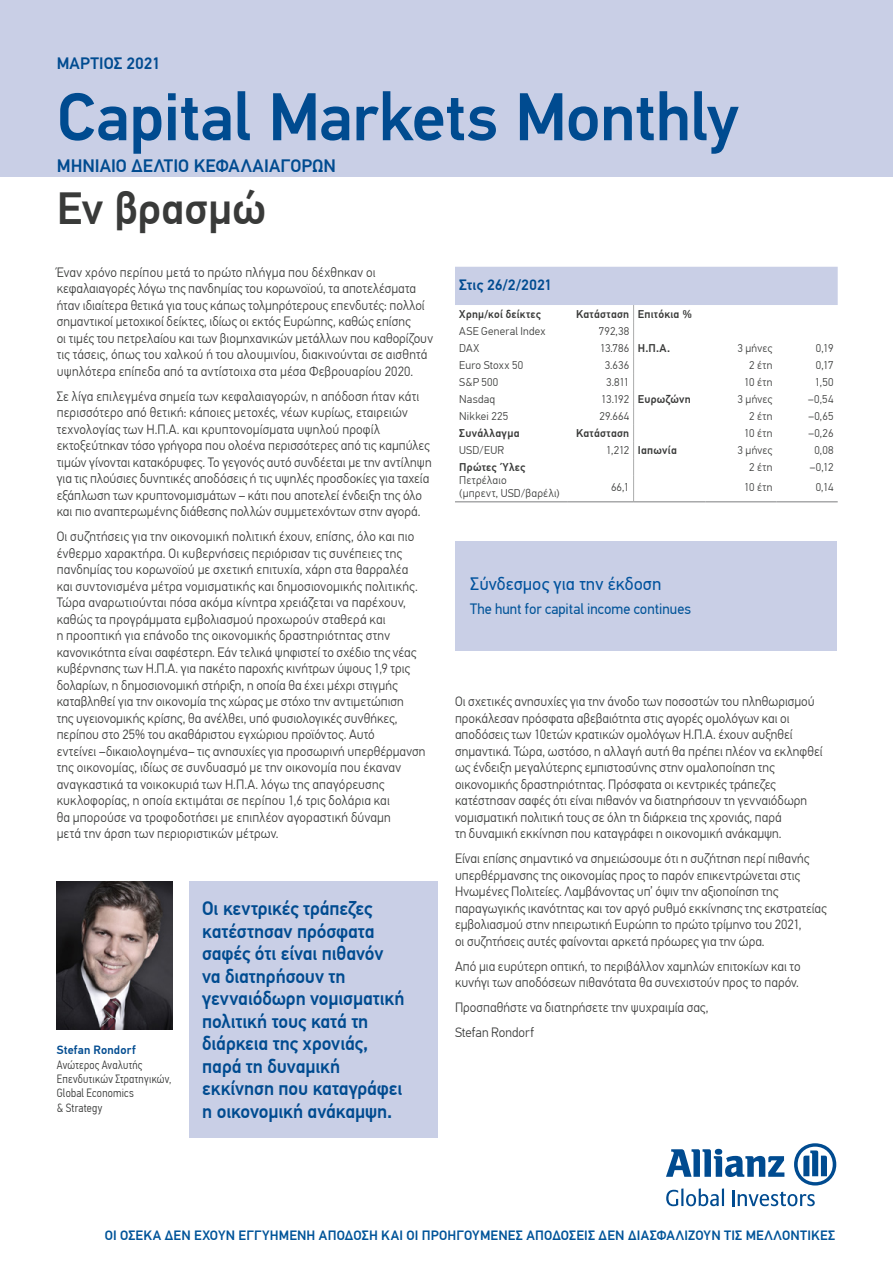
<style>
.page{position:relative;width:893px;height:1263px;background:#fff}
.page>*{position:absolute;margin:0;border:0;box-sizing:border-box;transform-origin:0 0}
.t1{font:500 67.5px "PF Din Text Pro";letter-spacing:-.01em;color:#004b90}
.t2{font:500 45px "PF Din Text Pro";letter-spacing:-.005em;color:#393a39}
.t3{font:500 19.5px/22.5px "PF Din Text Pro";letter-spacing:-.01em;color:#004b90}
.t4{font:500 18px "PF Din Text Pro";color:#004b90}
.t5{font:18px "PF Din Text Pro";color:#00529d}
.t6{font:500 16.5px "PF Din Text Pro";letter-spacing:.005em;color:#004b90}
.t7{font:15px "PF Din Text Pro";color:#005398}
.t8{font:500 15px "PF Din Text Pro";letter-spacing:-.005em;color:#004b90}
.t9{font:300 13.5px/16.5px "PF Din Text Pro";letter-spacing:.005em;color:#393a39}
.t10{font:500 13.5px "PF Din Text Pro";letter-spacing:.015em;color:#005499}
.t11{font:300 12px/14.4px "PF Din Text Cond Pro";letter-spacing:.02em;color:#393a39}
.t12{font:500 12px "PF Din Text Pro";letter-spacing:.015em;color:#004b90}
.t13{font:300 11.25px/13.5px "PF Din Text Pro";letter-spacing:.02em;color:#393a39}
.t14{font:500 11.25px "PF Din Text Pro";letter-spacing:.025em;color:#393a39}
.s1{font-weight:500}
.s2{font-weight:300}
</style>
<div class="page">
<svg style="left:666px;top:1143px;width:170px;height:63px"></svg>
<svg style="left:455px;top:267px;width:383px;height:234px"></svg>
<hr style="left:455px;top:501px;width:112px;height:1px;background:#7d7e80">
<hr style="left:567px;top:501px;width:67px;height:1px;background:#7d7e80">
<hr style="left:634px;top:501px;width:71px;height:1px;background:#7d7e80">
<hr style="left:705px;top:501px;width:72px;height:1px;background:#7d7e80">
<hr style="left:777px;top:501px;width:61px;height:1px;background:#7d7e80">
<div style="left:0;top:0;width:893px;height:176px;background:#c9cfe6"></div>
<div style="left:455px;top:541px;width:381px;height:110px;background:#c9cfe6"></div>
<img style="left:57px;top:881px;width:116px;height:148px">
<div style="left:189px;top:881px;width:249px;height:256px;background:#c9cfe6"></div>
<p class="t6" style="left:57px;top:53px;width:105px">ΜΑΡΤΙΟΣ 2021</p>
<h1 class="t1" style="left:57px;top:77px;width:683px">Capital Markets Monthly</h1>
<h3 class="t4" style="left:57px;top:155px;width:24px">Μηνιαίο</h3>
<h3 class="t4" style="left:131px;top:155px;width:11px">Δελτίο</h3>
<h3 class="t4" style="left:194px;top:155px;width:24px">Κεφαλαιαγορ</h3>
<h3 class="t4" style="left:312px;top:155px;width:21px">ών</h3>
<h2 class="t2" style="left:57px;top:182px;width:211px">Εν βρασμώ</h2>
<p class="t9" style="left:57px;top:264px;width:378px">Έναν χρόνο περίπου μετά το πρώτο πλήγμα που δέχθηκαν οι κεφαλαιαγορές λόγω της πανδημίας του κορωνοϊού, τα αποτελέσματα ήταν ιδιαίτερα θετικά για τους κάπως τολμηρότερους επενδυτές: πολλοί σημαντικοί μετοχικοί δείκτες, ιδίως οι εκτός Ευρώπης, καθώς επίσης<br>οι τιμές του πετρελαίου και των βιομηχανικών μετάλλων που καθορίζουν τις τάσεις, όπως του χαλκού ή του αλουμινίου, διακινούνται σε αισθητά υψηλότερα επίπεδα από τα αντίστοιχα στα μέσα Φεβρουαρίου 2020.</p>
<p class="t9" style="left:57px;top:388px;width:376px">Σε λίγα επιλεγμένα σημεία των κεφαλαιαγορών, η απόδοση ήταν κάτι περισσότερο από θετική: κάποιες μετοχές, νέων κυρίως, εταιρειών τεχνολογίας των Η.Π.Α. και κρυπτονομίσματα υψηλού προφίλ εκτοξεύτηκαν τόσο γρήγορα που ολοένα περισσότερες από τις καμπύλες τιμών γίνονται κατακόρυφες. Το γεγονός αυτό συνδέεται με την αντίληψη για τις πλούσιες δυνητικές αποδόσεις ή τις υψηλές προσδοκίες για ταχεία εξάπλωση των κρυπτονομισμάτων – κάτι που αποτελεί ένδειξη της όλο και πιο αναπτερωμένης διάθεσης πολλών συμμετεχόντων στην αγορά.</p>
<p class="t9" style="left:57px;top:529px;width:370px">Οι συζητήσεις για την οικονομική πολιτική έχουν, επίσης, όλο και πιο ένθερμο χαρακτήρα. Οι κυβερνήσεις περιόρισαν τις συνέπειες της πανδημίας του κορωνοϊού με σχετική επιτυχία, χάρη στα θαρραλέα και συντονισμένα μέτρα νομισματικής και δημοσιονομικής πολιτικής.<br>Τώρα αναρωτιούνται πόσα ακόμα κίνητρα χρειάζεται να παρέχουν, καθώς τα προγράμματα εμβολιασμού προχωρούν σταθερά και<br>η προοπτική για επάνοδο της οικονομικής δραστηριότητας στην κανονικότητα είναι σαφέστερη. Εάν τελικά ψηφιστεί το σχέδιο της νέας κυβέρνησης των Η.Π.Α. για πακέτο παροχής κινήτρων ύψους 1,9 τρις δολαρίων, η δημοσιονομική στήριξη, η οποία θα έχει μέχρι στιγμής καταβληθεί για την οικονομία της χώρας με στόχο την αντιμετώπιση<br>της υγειονομικής κρίσης, θα ανέλθει, υπό φυσιολογικές συνθήκες, περίπου στο 25% του ακαθάριστου εγχώριου προϊόντος. Αυτό<br>εντείνει –δικαιολογημένα– τις ανησυχίες για προσωρινή υπερθέρμανση της οικονομίας, ιδίως σε συνδυασμό με την οικονομία που έκαναν αναγκαστικά τα νοικοκυριά των Η.Π.Α. λόγω της απαγόρευσης κυκλοφορίας, η οποία εκτιμάται σε περίπου 1,6 τρις δολάρια και<br>θα μπορούσε να τροφοδοτήσει με επιπλέον αγοραστική δύναμη<br>μετά την άρση των περιοριστικών μέτρων.</p>
<p class="t12" style="left:57px;top:1043px;width:80px">Stefan Rondorf</p>
<p class="t11" style="left:57px;top:1057px;width:116px">Ανώτερος Αναλυτής<br>Επενδυτικών Στρατηγικών,<br>Global Economics<br>&amp; Strategy</p>
<h3 class="t3" style="left:202px;top:898px;width:204px">Οι κεντρικές τράπεζες κατέστησαν πρόσφατα σαφές ότι είναι πιθανόν να διατηρήσουν τη γενναιόδωρη νομισματική πολιτική τους κατά τη διάρκεια της χρονιάς, παρά τη δυναμική εκκίνηση που καταγράφει η οικονομική ανάκαμψη.</h3>
<p class="t8" style="left:459px;top:276px;width:94px">Στις 26/2/2021</p>
<p class="t14" style="left:459px;top:307px;width:83px">Χρημ/κοί δείκτες</p>
<p class="t14" style="left:576px;top:307px;width:117px">Κατάσταση Επιτόκια %</p>
<p class="t13" style="left:459px;top:324px;width:88px">ASE General Index</p>
<p class="t13" style="left:599px;top:324px;width:32px">792,38</p>
<p class="t13" style="left:459px;top:341px;width:22px">DAX</p>
<p class="t13" style="left:600px;top:341px;width:72px">13.786 <span class="s1">Η.Π.Α.</span></p>
<p class="t13" style="left:738px;top:341px;width:36px">3 μήνες</p>
<p class="t13" style="left:816px;top:341px;width:19px">0,19</p>
<p class="t13" style="left:459px;top:358px;width:65px">Euro Stoxx 50</p>
<p class="t13" style="left:605px;top:358px;width:26px">3.636</p>
<p class="t13" style="left:749px;top:358px;width:25px">2 έτη</p>
<p class="t13" style="left:816px;top:358px;width:19px">0,17</p>
<p class="t13" style="left:459px;top:375px;width:41px">S&amp;P 500</p>
<p class="t13" style="left:606px;top:375px;width:25px">3.811</p>
<p class="t13" style="left:744px;top:375px;width:30px">10 έτη</p>
<p class="t13" style="left:815px;top:375px;width:20px">1,50</p>
<p class="t13" style="left:459px;top:392px;width:37px">Nasdaq</p>
<p class="t14" style="left:601px;top:392px;width:91px"><span class="s2">13.192</span> Ευρωζώνη</p>
<p class="t13" style="left:738px;top:392px;width:36px">3 μήνες</p>
<p class="t13" style="left:808px;top:392px;width:27px">–0,54</p>
<p class="t13" style="left:459px;top:409px;width:50px">Nikkei 225</p>
<p class="t13" style="left:600px;top:409px;width:31px">29.664</p>
<p class="t13" style="left:749px;top:409px;width:25px">2 έτη</p>
<p class="t13" style="left:808px;top:409px;width:27px">–0,65</p>
<p class="t14" style="left:459px;top:426px;width:62px">Συνάλλαγμα</p>
<p class="t14" style="left:576px;top:426px;width:55px">Κατάσταση</p>
<p class="t13" style="left:744px;top:426px;width:30px">10 έτη</p>
<p class="t13" style="left:808px;top:426px;width:27px">–0,26</p>
<p class="t13" style="left:459px;top:443px;width:46px">USD/EUR</p>
<p class="t14" style="left:606px;top:443px;width:72px"><span class="s2">1,212</span> Ιαπωνία</p>
<p class="t13" style="left:738px;top:443px;width:36px">3 μήνες</p>
<p class="t13" style="left:814px;top:443px;width:21px">0,08</p>
<p class="t14" style="left:459px;top:460px;width:68px">Πρώτες Ύλες</p>
<p class="t13" style="left:749px;top:460px;width:25px">2 έτη</p>
<p class="t13" style="left:810px;top:460px;width:25px">–0,12</p>
<p class="t13" style="left:459px;top:473px;width:102px">Πετρέλαιο<br>(μπρεντ, USD/βαρέλι)</p>
<p class="t13" style="left:611px;top:480px;width:20px">66,1</p>
<p class="t13" style="left:744px;top:480px;width:30px">10 έτη</p>
<p class="t13" style="left:816px;top:480px;width:19px">0,14</p>
<h3 class="t5" style="left:470px;top:574px;width:193px">Σύνδεσμος για την έκδοση</h3>
<p class="t7" style="left:470px;top:600px;width:222px">The hunt for capital income continues</p>
<p class="t9" style="left:455px;top:693px;width:369px">Οι σχετικές ανησυχίες για την άνοδο των ποσοστών του πληθωρισμού προκάλεσαν πρόσφατα αβεβαιότητα στις αγορές ομολόγων και οι αποδόσεις των 10ετών κρατικών ομολόγων Η.Π.Α. έχουν αυξηθεί σημαντικά. Τώρα, ωστόσο, η αλλαγή αυτή θα πρέπει πλέον να εκληφθεί ως ένδειξη μεγαλύτερης εμπιστοσύνης στην ομαλοποίηση της οικονομικής δραστηριότητας. Πρόσφατα οι κεντρικές τράπεζες κατέστησαν σαφές ότι είναι πιθανόν να διατηρήσουν τη γενναιόδωρη νομισματική πολιτική τους σε όλη τη διάρκεια της χρονιάς, παρά<br>τη δυναμική εκκίνηση που καταγράφει η οικονομική ανάκαμψη.</p>
<p class="t9" style="left:455px;top:850px;width:373px">Είναι επίσης σημαντικό να σημειώσουμε ότι η συζήτηση περί πιθανής υπερθέρμανσης της οικονομίας προς το παρόν επικεντρώνεται στις Ηνωμένες Πολιτείες. Λαμβάνοντας υπ’ όψιν την αξιοποίηση της παραγωγικής ικανότητας και τον αργό ρυθμό εκκίνησης της εκστρατείας εμβολιασμού στην ηπειρωτική Ευρώπη το πρώτο τρίμηνο του 2021,<br>οι συζητήσεις αυτές φαίνονται αρκετά πρόωρες για την ώρα.</p>
<p class="t9" style="left:455px;top:958px;width:347px">Από μια ευρύτερη οπτική, το περιβάλλον χαμηλών επιτοκίων και το κυνήγι των αποδόσεων πιθανότατα θα συνεχιστούν προς το παρόν.</p>
<p class="t9" style="left:455px;top:995px;width:255px;line-height:25px">Προσπαθήστε να διατηρήσετε την ψυχραιμία σας,<br>Stefan Rondorf</p>
<p class="t10" style="left:105px;top:1227px;width:732px">ΟΙ ΟΣΕΚΑ ∆ΕΝ ΕΧΟΥΝ ΕΓΓΥΗΜΕΝΗ ΑΠΟ∆ΟΣΗ KAI OI ΠΡΟΗΓΟΥΜΕΝΕΣ ΑΠΟ∆ΟΣΕΙΣ ∆ΕΝ ∆ΙΑΣΦΑΛΙΖΟΥΝ ΤΙΣ ΜΕΛΛΟΝΤΙΚΕΣ</p>
</div>
